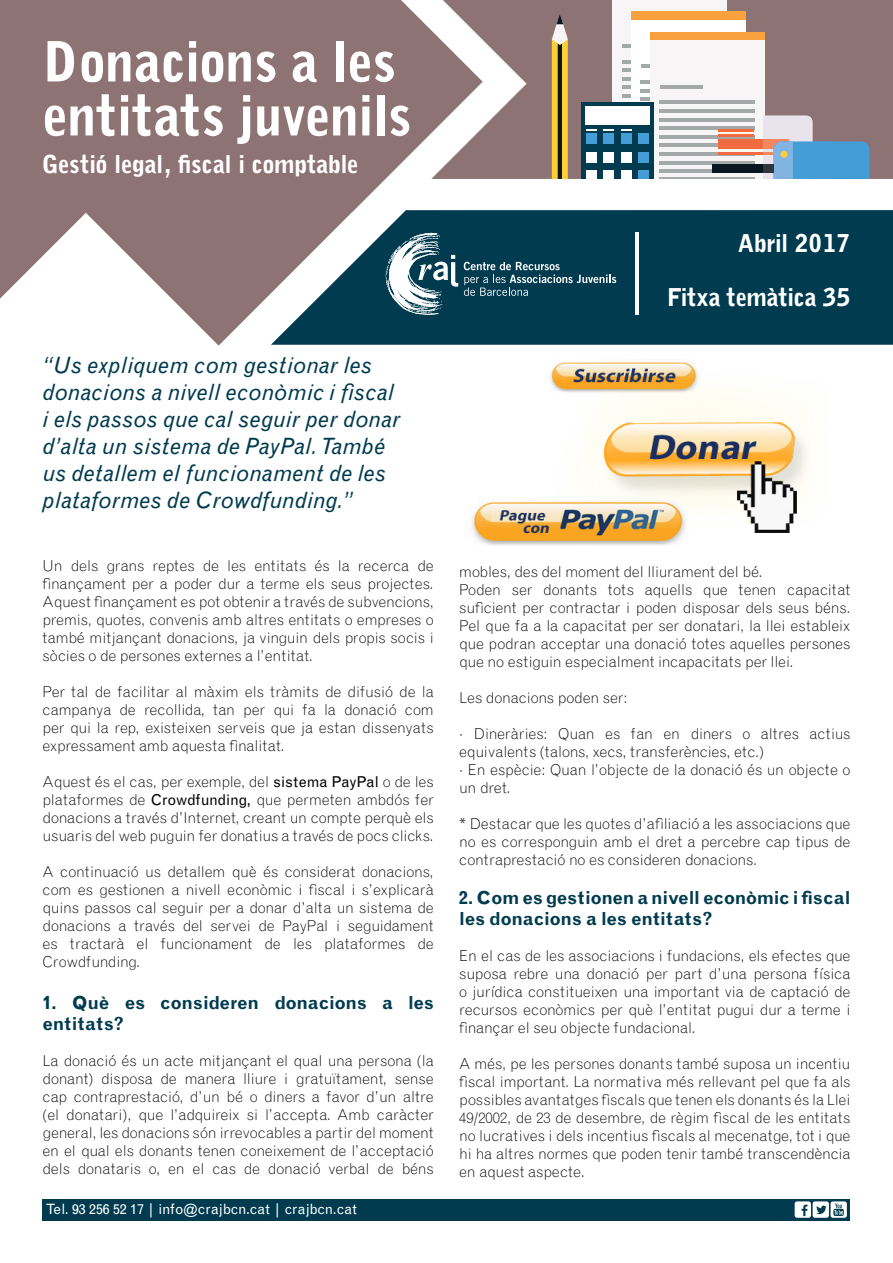
<style>
.page{position:relative;width:893px;height:1263px;background:#fff}
.page>*{position:absolute;margin:0;border:0;box-sizing:border-box;transform-origin:0 0}
.t1{font:900 54px/54px "Grotesque MT Std";letter-spacing:-.02em;color:#fff}
.t2{font:900 24px "Grotesque MT Std";letter-spacing:-.02em;color:#fff}
.t3{font:italic 22.5px/27px "Grotesque MT Std";letter-spacing:.01em;color:#003b4f}
.t4{font:700 18px/21px "Grotesque MT Std";letter-spacing:-.015em;color:#003b4f}
.t5{font:300 15px/18px "Grotesque MT Std";letter-spacing:-.01em;color:#000;text-align:justify}
.t6{font:14.25px "Grotesque MT Std";color:#fff}
.s1{font-weight:400}
</style>
<div class="page">
<div style="left:43px;top:1199px;width:807px;height:21px;background:#003b4f"></div>
<div style="left:830px;top:1201px;width:17px;height:17px;background:#fff;border-radius:2px"></div>
<svg style="left:795px;top:1201px;width:49px;height:17px"></svg>
<svg style="left:0;top:0;width:431px;height:346px;fill:#8e7374"></svg>
<svg style="left:271px;top:210px;width:622px;height:135px;background:#1b4d5e"></svg>
<svg style="left:431px;top:0;width:462px;height:179px;background:#9e8788"></svg>
<div style="left:612px;top:0;width:115px;height:160px;background:#f7f5f5"></div>
<hr style="left:622px;top:44px;width:43px;height:4px;background:#a3a8a8">
<hr style="left:622px;top:60px;width:95px;height:3px;background:#a3a8a8">
<hr style="left:622px;top:68px;width:95px;height:4px;background:#a3a8a8">
<hr style="left:622px;top:77px;width:95px;height:4px;background:#a3a8a8">
<hr style="left:622px;top:85px;width:95px;height:4px;background:#a3a8a8">
<hr style="left:622px;top:94px;width:95px;height:4px;background:#a3a8a8">
<div style="left:631px;top:11px;width:115px;height:9px;background:#f9a13f"></div>
<div style="left:631px;top:20px;width:115px;height:159px;background:#fff"></div>
<hr style="left:641px;top:65px;width:43px;height:3px;background:#a3a8a8">
<hr style="left:641px;top:80px;width:95px;height:4px;background:#a3a8a8">
<hr style="left:641px;top:89px;width:95px;height:3px;background:#a3a8a8">
<hr style="left:641px;top:97px;width:95px;height:4px;background:#a3a8a8">
<div style="left:650px;top:32px;width:114px;height:9px;background:#f9a13f"></div>
<div style="left:650px;top:41px;width:114px;height:138px;background:#f7f5f5"></div>
<hr style="left:660px;top:85px;width:43px;height:4px;background:#a3a8a8">
<hr style="left:660px;top:101px;width:95px;height:3px;background:#a3a8a8">
<hr style="left:660px;top:109px;width:95px;height:4px;background:#a3a8a8">
<hr style="left:660px;top:118px;width:95px;height:3px;background:#a3a8a8">
<hr style="left:660px;top:126px;width:95px;height:4px;background:#a3a8a8">
<hr style="left:660px;top:135px;width:95px;height:4px;background:#a3a8a8">
<hr style="left:660px;top:143px;width:95px;height:4px;background:#a3a8a8">
<hr style="left:660px;top:152px;width:95px;height:4px;background:#a3a8a8">
<hr style="left:660px;top:161px;width:95px;height:3px;background:#a3a8a8">
<svg style="left:660px;top:169px;width:89px;height:4px"></svg>
<hr style="left:660px;top:178px;width:95px;height:1px;background:#a3a8a8">
<div style="left:712px;top:164px;width:100px;height:8px;background:#091720"></div>
<div style="left:718px;top:139px;width:71px;height:10px;background:#f26a40"></div>
<hr style="left:718px;top:152px;width:71px;height:2px;background:#f26a40">
<hr style="left:718px;top:134px;width:36px;height:2px;background:#f26a40">
<hr style="left:718px;top:129px;width:36px;height:3px;background:#f26a40">
<svg style="left:552px;top:13px;width:16px;height:166px;background:#bb9f44"></svg>
<svg style="left:749px;top:116px;width:120px;height:63px;background:#8aa3bc"></svg>
<div style="left:582px;top:102px;width:72px;height:77px;background:#003b4f"></div>
<div style="left:586px;top:134px;width:10px;height:10px;background:#459dd7"></div>
<div style="left:586px;top:152px;width:10px;height:10px;background:#fff"></div>
<div style="left:586px;top:170px;width:10px;height:9px;background:#fff"></div>
<div style="left:604px;top:134px;width:10px;height:10px;background:#459dd7"></div>
<div style="left:604px;top:152px;width:10px;height:10px;background:#fff"></div>
<div style="left:604px;top:170px;width:10px;height:9px;background:#fff"></div>
<div style="left:621px;top:134px;width:10px;height:10px;background:#459dd7"></div>
<svg style="left:586px;top:129px;width:10px;height:2px"></svg>
<svg style="left:604px;top:129px;width:10px;height:2px"></svg>
<svg style="left:621px;top:129px;width:10px;height:2px"></svg>
<div style="left:621px;top:152px;width:10px;height:10px;background:#fff"></div>
<div style="left:621px;top:170px;width:10px;height:9px;background:#fff"></div>
<div style="left:639px;top:134px;width:10px;height:10px;background:#459dd7"></div>
<div style="left:639px;top:152px;width:10px;height:10px;background:#459dd7"></div>
<div style="left:639px;top:170px;width:10px;height:9px;background:#459dd7"></div>
<div style="left:585px;top:106px;width:65px;height:19px;background:#fff"></div>
<svg style="left:464px;top:262px;width:152px;height:34px;background:#285a6b"></svg>
<svg style="left:385px;top:233px;width:73px;height:82px"></svg>
<hr style="left:635px;top:232px;width:3px;height:83px;background:#fff">
<img style="left:472px;top:362px;width:338px;height:183px">
<h1 class="t1" style="left:43px;top:35px;width:370px">Donacions a les entitats juvenils</h1>
<h2 class="t2" style="left:43px;top:149px;width:317px">Gestió legal, fiscal i comptable</h2>
<h3 class="t3" style="left:43px;top:351px;width:359px">“Us expliquem com gestionar les donacions a nivell econòmic i fiscal i els passos que cal seguir per donar d’alta un sistema de PayPal. També us detallem el funcionament de les plataformes de Crowdfunding.”</h3>
<p class="t5" style="left:43px;top:556px;width:393px">Un dels grans reptes de les entitats és la recerca de finançament per a poder dur a terme els seus projectes.<br>Aquest finançament es pot obtenir a través de subvencions, premis, quotes, convenis amb altres entitats o empreses o també mitjançant donacions, ja vinguin dels propis socis i sòcies o de persones externes a l’entitat.</p>
<p class="t5" style="left:43px;top:682px;width:393px">Per tal de facilitar al màxim els tràmits de difusió de la campanya de recollida, tan per qui fa la donació com per qui la rep, existeixen serveis que ja estan dissenyats expressament amb aquesta finalitat.</p>
<p class="t5" style="left:43px;top:772px;width:393px">Aquest és el cas, per exemple, del <span class="s1">sistema PayPal</span> o de les plataformes de <span class="s1">Crowdfunding,</span> que permeten ambdós fer donacions a través d’Internet, creant un compte perquè els usuaris del web puguin fer donatius a través de pocs clicks.</p>
<p class="t5" style="left:43px;top:862px;width:393px">A continuació us detallem què és considerat donacions, com es gestionen a nivell econòmic i fiscal i s’explicarà quins passos cal seguir per a donar d’alta un sistema de donacions a través del servei de PayPal i seguidament es tractarà el funcionament de les plataformes de Crowdfunding.</p>
<p class="t4" style="left:43px;top:992px;width:393px">1. Què es consideren donacions a les entitats?</p>
<p class="t5" style="left:43px;top:1051px;width:393px">La donació és un acte mitjançant el qual una persona (la donant) disposa de manera lliure i gratuïtament, sense cap contraprestació, d’un bé o diners a favor d’un altre (el donatari), que l’adquireix si l’accepta. Amb caràcter general, les donacions són irrevocables a partir del moment en el qual els donants tenen coneixement de l’acceptació dels donataris o, en el cas de donació verbal de béns</p>
<p class="t6" style="left:46px;top:1200px;width:313px">Tel. 93 256 52 17 | info@crajbcn.cat | crajbcn.cat</p>
<h2 class="t2" style="left:738px;top:229px;width:114px">Abril 2017</h2>
<h2 class="t2" style="left:667px;top:283px;width:185px">Fitxa temàtica 35</h2>
<p class="t5" style="left:459px;top:563px;width:393px;text-align:left">mobles, des del moment del lliurament del bé.<br>Poden ser donants tots aquells que tenen capacitat suficient per contractar i poden disposar dels seus béns.<br>Pel que fa a la capacitat per ser donatari, la llei estableix que podran acceptar una donació totes aquelles persones que no estiguin especialment incapacitats per llei.</p>
<p class="t5" style="left:459px;top:689px;width:170px">Les donacions poden ser:</p>
<p class="t5" style="left:459px;top:725px;width:393px;text-align:left">· Dineràries: Quan es fan en diners o altres actius equivalents (talons, xecs, transferències, etc.)<br>· En espècie: Quan l’objecte de la donació és un objecte o un dret.</p>
<p class="t5" style="left:459px;top:815px;width:393px">* Destacar que les quotes d’afiliació a les associacions que no es corresponguin amb el dret a percebre cap tipus de contraprestació no es consideren donacions.</p>
<p class="t4" style="left:459px;top:888px;width:393px">2. Com es gestionen a nivell econòmic i fiscal les donacions a les entitats?</p>
<p class="t5" style="left:459px;top:947px;width:393px">En el cas de les associacions i fundacions, els efectes que suposa rebre una donació per part d’una persona física o jurídica constitueixen una important via de captació de recursos econòmics per què l’entitat pugui dur a terme i finançar el seu objecte fundacional.</p>
<p class="t5" style="left:459px;top:1055px;width:393px">A més, pe les persones donants també suposa un incentiu fiscal important. La normativa més rellevant pel que fa als possibles avantatges fiscals que tenen els donants és la Llei 49/2002, de 23 de desembre, de règim fiscal de les entitats no lucratives i dels incentius fiscals al mecenatge, tot i que hi ha altres normes que poden tenir també transcendència en aquest aspecte.</p>
</div>
